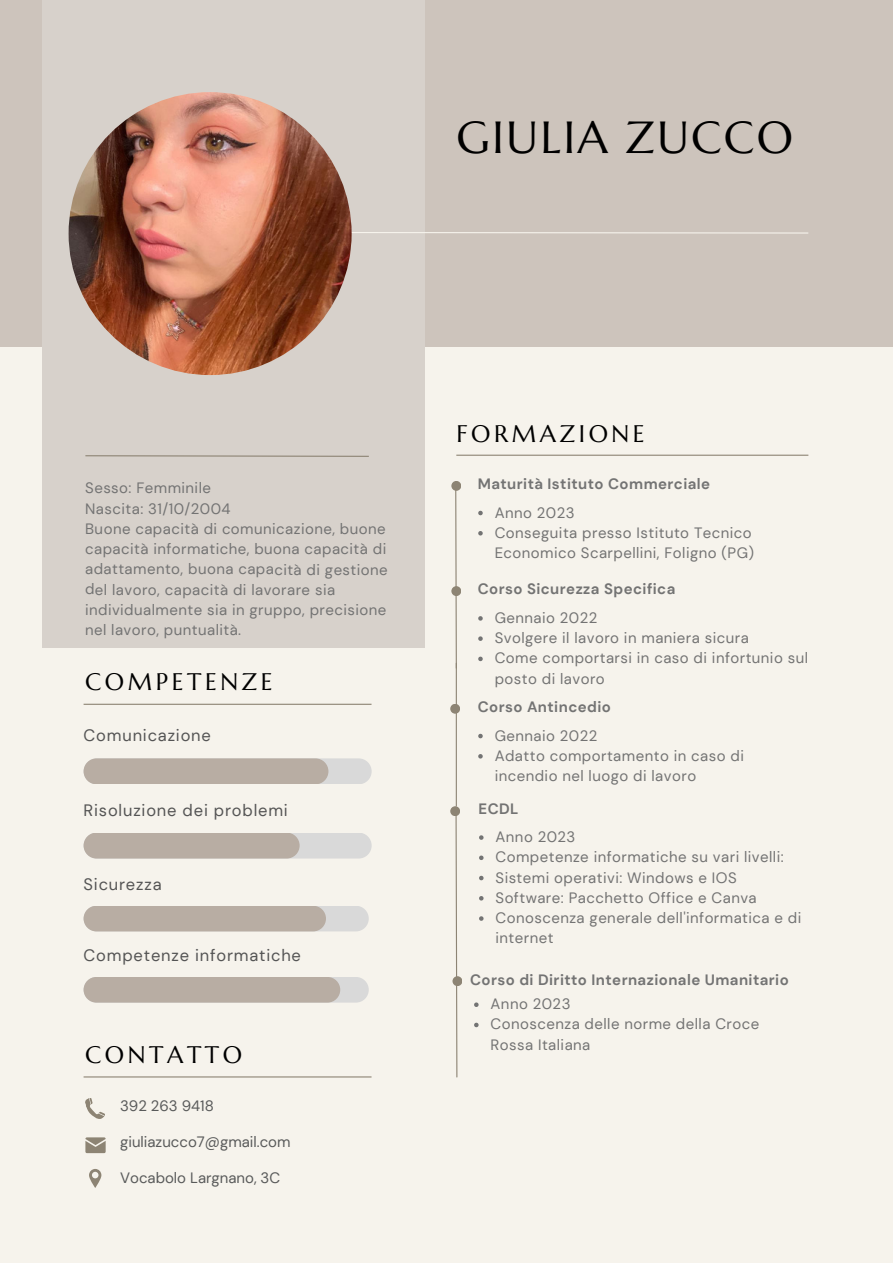
<style>
.page{position:relative;width:893px;height:1264px;background:#fff}
.page>*{position:absolute;margin:0;border:0;box-sizing:border-box;transform-origin:0 0}
.t1{font:45px "Marcellus";letter-spacing:.05em;color:#000}
.t2{font:24px "Marcellus";letter-spacing:.15em;color:#000}
.t3{font:16.5px "DM Sans";letter-spacing:.05em;color:#545454}
.t4{font:15px/20.2px "DM Sans";letter-spacing:.03em;color:#737373}
.t5{font:700 15px "DM Sans";letter-spacing:.03em;color:#737373}
.t6{font:15px "DM Sans";color:#595a5a}
</style>
<div class="page">
<div style="left:0;top:0;width:892px;height:1262px;background:#f6f3ec"></div>
<div style="left:0;top:0;width:892px;height:346px;background:#cdc4bc"></div>
<div style="left:43px;top:0;width:382px;height:647px;background:#d7d1cb"></div>
<svg style="left:351px;top:231px;width:457px;height:3px"></svg>
<svg style="left:85px;top:455px;width:284px;height:2px"></svg>
<hr style="left:84px;top:703px;width:287px;height:2px;background:#8d8474">
<hr style="left:84px;top:1076px;width:287px;height:1px;background:#8d8474">
<div style="left:84px;top:758px;width:287px;height:26px;background:#d9d9d9;border-radius:13px"></div>
<div style="left:84px;top:758px;width:244px;height:26px;background:#b8ada3;border-radius:13px"></div>
<div style="left:84px;top:832px;width:287px;height:26px;background:#d9d9d9;border-radius:13px"></div>
<div style="left:84px;top:832px;width:215px;height:26px;background:#b8ada3;border-radius:13px"></div>
<div style="left:84px;top:905px;width:285px;height:26px;background:#d9d9d9;border-radius:13px"></div>
<div style="left:84px;top:905px;width:242px;height:26px;background:#b8ada3;border-radius:13px"></div>
<div style="left:84px;top:976px;width:285px;height:26px;background:#d9d9d9;border-radius:13px"></div>
<div style="left:84px;top:976px;width:256px;height:26px;background:#b8ada3;border-radius:13px"></div>
<img style="left:69px;top:92px;width:282px;height:283px;border-radius:50%">
<svg style="left:85px;top:1137px;width:21px;height:16px"></svg>
<svg style="left:89px;top:1169px;width:12px;height:18px"></svg>
<hr style="left:456px;top:454px;width:352px;height:2px;background:#8d8474">
<svg style="left:455px;top:491px;width:2px;height:172px"></svg>
<div style="left:451px;top:481px;width:10px;height:10px;background:#8d8474;border-radius:50%"></div>
<div style="left:451px;top:586px;width:10px;height:10px;background:#8d8474;border-radius:50%"></div>
<svg style="left:85px;top:1098px;width:20px;height:21px"></svg>
<hr style="left:455px;top:663px;width:2px;height:143px;background:#8d8474">
<div style="left:450px;top:703px;width:10px;height:10px;background:#8d8474;border-radius:50%"></div>
<svg style="left:455px;top:806px;width:3px;height:272px"></svg>
<div style="left:450px;top:806px;width:10px;height:10px;background:#8d8474;border-radius:50%"></div>
<div style="left:452px;top:976px;width:10px;height:10px;background:#8d8474;border-radius:50%"></div>
<svg style="left:478px;top:511px;width:4px;height:4px"></svg>
<svg style="left:478px;top:531px;width:4px;height:4px"></svg>
<svg style="left:478px;top:616px;width:4px;height:4px"></svg>
<svg style="left:478px;top:636px;width:4px;height:5px"></svg>
<svg style="left:478px;top:656px;width:4px;height:5px"></svg>
<svg style="left:478px;top:733px;width:4px;height:5px"></svg>
<svg style="left:478px;top:754px;width:4px;height:4px"></svg>
<svg style="left:479px;top:835px;width:4px;height:4px"></svg>
<svg style="left:479px;top:855px;width:4px;height:5px"></svg>
<svg style="left:479px;top:875px;width:4px;height:5px"></svg>
<svg style="left:479px;top:896px;width:4px;height:4px"></svg>
<svg style="left:479px;top:916px;width:4px;height:4px"></svg>
<svg style="left:474px;top:1002px;width:4px;height:4px"></svg>
<svg style="left:474px;top:1022px;width:4px;height:5px"></svg>
<p class="t1" style="left:456px;top:109px;width:338px">GIULIA ZUCCO</p>
<p class="t4" style="left:85px;top:478px;width:127px">Sesso: Femminile</p>
<p class="t4" style="left:85px;top:498px;width:147px">Nascita: 31/10/2004</p>
<p class="t4" style="left:85px;top:518px;width:304px">Buone capacità di comunicazione, buone capacità informatiche, buona capacità di adattamento, buona capacità di gestione del lavoro, capacità di lavorare sia individualmente sia in gruppo, precisione nel lavoro, puntualità.</p>
<p class="t2" style="left:85px;top:667px;width:189px">COMPETENZE</p>
<p class="t3" style="left:84px;top:724px;width:129px">Comunicazione</p>
<p class="t3" style="left:84px;top:799px;width:206px">Risoluzione dei problemi</p>
<p class="t3" style="left:84px;top:873px;width:80px">Sicurezza</p>
<p class="t3" style="left:84px;top:945px;width:219px">Competenze informatiche</p>
<p class="t2" style="left:85px;top:1039px;width:159px">CONTATTO</p>
<p class="t6" style="left:120px;top:1096px;width:95px">392 263 9418</p>
<p class="t6" style="left:120px;top:1132px;width:172px">giuliazucco7@gmail.com</p>
<p class="t6" style="left:120px;top:1167px;width:161px">Vocabolo Largnano, 3C</p>
<p class="t2" style="left:456px;top:418px;width:190px">FORMAZIONE</p>
<p class="t5" style="left:477px;top:474px;width:234px">Maturità Istituto Commerciale</p>
<p class="t4" style="left:494px;top:502px;width:81px">Anno 2023</p>
<p class="t4" style="left:494px;top:522px;width:261px">Conseguita presso Istituto Tecnico<br>Economico Scarpellini, Foligno (PG)</p>
<p class="t5" style="left:477px;top:579px;width:199px">Corso Sicurezza Specifica</p>
<p class="t4" style="left:494px;top:607px;width:104px">Gennaio 2022</p>
<p class="t4" style="left:494px;top:628px;width:255px">Svolgere il lavoro in maniera sicura</p>
<p class="t4" style="left:494px;top:648px;width:315px">Come comportarsi in caso di infortunio sul posto di lavoro</p>
<p class="t5" style="left:477px;top:697px;width:135px">Corso Antincedio</p>
<p class="t4" style="left:494px;top:725px;width:104px">Gennaio 2022</p>
<p class="t4" style="left:494px;top:745px;width:251px">Adatto comportamento in caso di incendio nel luogo di lavoro</p>
<p class="t5" style="left:478px;top:798px;width:41px">ECDL</p>
<p class="t4" style="left:495px;top:826px;width:81px">Anno 2023</p>
<p class="t4" style="left:495px;top:847px;width:290px">Competenze informatiche su vari livelli:</p>
<p class="t4" style="left:495px;top:867px;width:243px">Sistemi operativi: Windows e IOS</p>
<p class="t4" style="left:495px;top:887px;width:263px">Software: Pacchetto Office e Canva</p>
<p class="t4" style="left:495px;top:907px;width:307px">Conoscenza generale dell'informatica e di internet</p>
<p class="t5" style="left:470px;top:969px;width:320px">Corso di Diritto Internazionale Umanitario</p>
<p class="t4" style="left:490px;top:994px;width:81px">Anno 2023</p>
<p class="t4" style="left:490px;top:1014px;width:270px">Conoscenza delle norme della Croce<br>Rossa Italiana</p>
</div>
